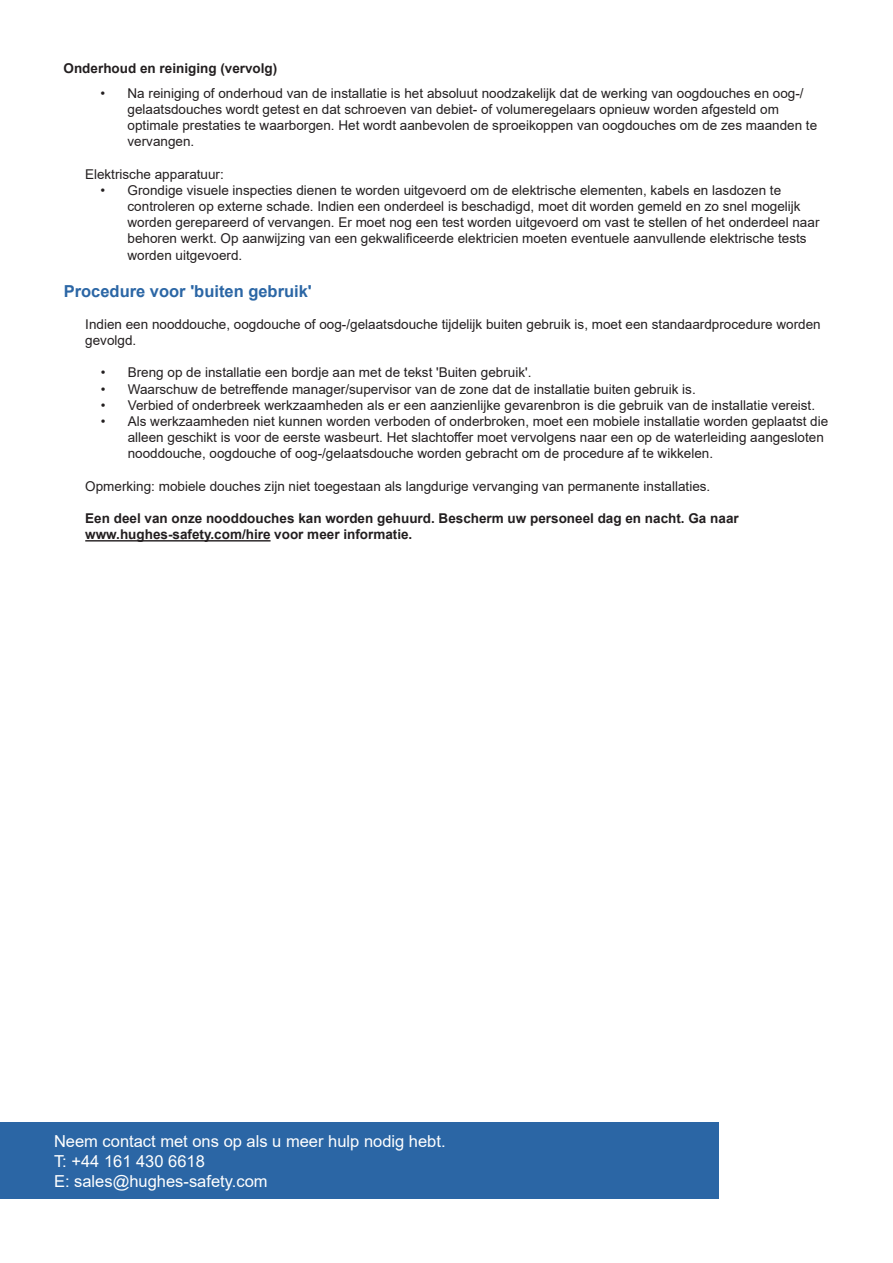
<style>
.page{position:relative;width:893px;height:1263px;background:#fff}
.page>*{position:absolute;margin:0;border:0;box-sizing:border-box;transform-origin:0 0}
.t1{font:16.5px "Arial";color:#fff}
.t2{font:700 16.5px "Arial";color:#2b66a5}
.t3{font:13.5px/16.2px "Arial";color:#231f20}
.t4{font:700 13.5px/16.2px "Arial";color:#231f20}
</style>
<div class="page">
<hr style="left:85px;top:540px;width:186px;height:1px;background:#231f20">
<div style="left:0;top:1123px;width:719px;height:76px;background:#2b66a5"></div>
<p class="t4" style="left:64px;top:61px;width:215px">Onderhoud en reiniging (vervolg)</p>
<p class="t3" style="left:128px;top:85px;width:691px;text-indent:-27px">• Na reiniging of onderhoud van de installatie is het absoluut noodzakelijk dat de werking van oogdouches en oog-/ gelaatsdouches wordt getest en dat schroeven van debiet- of volumeregelaars opnieuw worden afgesteld om optimale prestaties te waarborgen. Het wordt aanbevolen de sproeikoppen van oogdouches om de zes maanden te vervangen.</p>
<p class="t3" style="left:85px;top:166px;width:140px">Elektrische apparatuur:</p>
<p class="t3" style="left:128px;top:182px;width:693px;text-indent:-27px">• Grondige visuele inspecties dienen te worden uitgevoerd om de elektrische elementen, kabels en lasdozen te controleren op externe schade. Indien een onderdeel is beschadigd, moet dit worden gemeld en zo snel mogelijk worden gerepareerd of vervangen. Er moet nog een test worden uitgevoerd om vast te stellen of het onderdeel naar behoren werkt. Op aanwijzing van een gekwalificeerde elektricien moeten eventuele aanvullende elektrische tests worden uitgevoerd.</p>
<p class="t2" style="left:64px;top:279px;width:250px">Procedure voor 'buiten gebruik'</p>
<p class="t3" style="left:85px;top:316px;width:737px">Indien een nooddouche, oogdouche of oog-/gelaatsdouche tijdelijk buiten gebruik is, moet een standaardprocedure worden gevolgd.</p>
<p class="t3" style="left:101px;top:364px;width:432px">• Breng op de installatie een bordje aan met de tekst 'Buiten gebruik'.</p>
<p class="t3" style="left:101px;top:381px;width:596px">• Waarschuw de betreffende manager/supervisor van de zone dat de installatie buiten gebruik is.</p>
<p class="t3" style="left:101px;top:397px;width:716px">• Verbied of onderbreek werkzaamheden als er een aanzienlijke gevarenbron is die gebruik van de installatie vereist.</p>
<p class="t3" style="left:128px;top:413px;width:702px;text-indent:-27px">• Als werkzaamheden niet kunnen worden verboden of onderbroken, moet een mobiele installatie worden geplaatst die alleen geschikt is voor de eerste wasbeurt. Het slachtoffer moet vervolgens naar een op de waterleiding aangesloten nooddouche, oogdouche of oog-/gelaatsdouche worden gebracht om de procedure af te wikkelen.</p>
<p class="t3" style="left:85px;top:478px;width:627px">Opmerking: mobiele douches zijn niet toegestaan als langdurige vervanging van permanente installaties.</p>
<p class="t4" style="left:85px;top:510px;width:655px">Een deel van onze nooddouches kan worden gehuurd. Bescherm uw personeel dag en nacht. Ga naar www.hughes-safety.com/hire voor meer informatie.</p>
<p class="t1" style="left:54px;top:1130px;width:393px">Neem contact met ons op als u meer hulp nodig hebt.</p>
<p class="t1" style="left:54px;top:1150px;width:152px">T: +44 161 430 6618</p>
<p class="t1" style="left:54px;top:1169px;width:215px">E: sales@hughes-safety.com</p>
</div>
